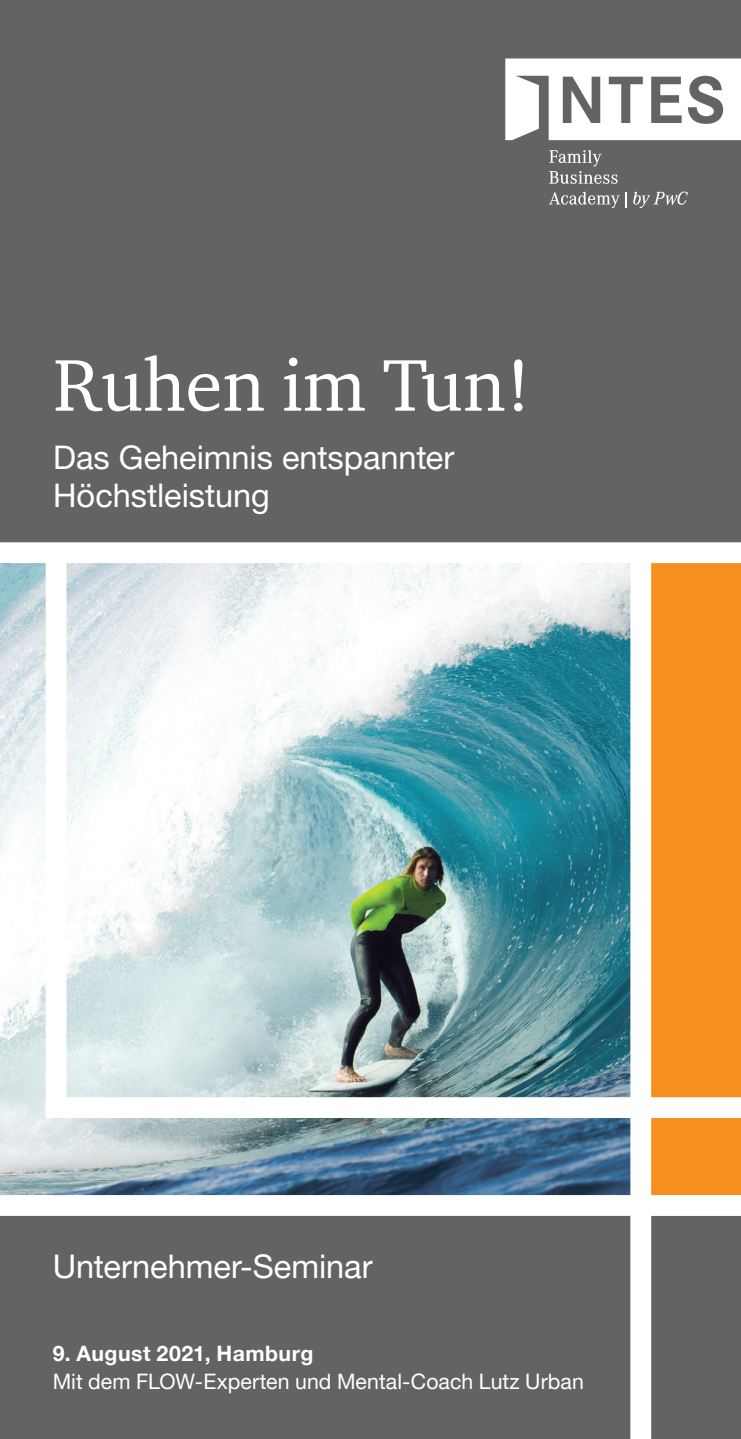
<style>
.page{position:relative;width:741px;height:1439px;background:#636366}
.page>*{position:absolute;margin:0;border:0;box-sizing:border-box;transform-origin:0 0}
.t1{font:75px "Charter ITC Com";color:#fff}
.t2{font:32.5px/37.5px "Helvetica Neue LT Pro";color:#fff}
.t3{font:21.25px "Helvetica Neue LT Pro";letter-spacing:.005em;color:#fff}
.t4{font:700 21.25px "Helvetica Neue LT Pro";letter-spacing:.02em;color:#fff}
</style>
<div class="page">
<svg style="left:505px;top:58px;width:236px;height:82px"></svg>
<svg style="left:549px;top:150px;width:68px;height:34px"></svg>
<svg style="left:548px;top:191px;width:78px;height:17px"></svg>
<svg style="left:633px;top:192px;width:54px;height:16px"></svg>
<img style="left:0;top:563px;width:630px;height:632px">
<div style="left:640px;top:553px;width:101px;height:662px;background:#f68f1e"></div>
<div style="left:56px;top:1097px;width:685px;height:21px;background:#fff"></div>
<div style="left:630px;top:553px;width:21px;height:886px;background:#fff"></div>
<div style="left:46px;top:553px;width:20px;height:565px;background:#fff"></div>
<div style="left:0;top:542px;width:741px;height:21px;background:#fff"></div>
<div style="left:0;top:1195px;width:741px;height:21px;background:#fff"></div>
<h1 class="t1" style="left:53px;top:338px;width:479px">Ruhen im Tun!</h1>
<p class="t2" style="left:53px;top:438px;width:403px">Das Geheimnis entspannter<br>Höchstleistung</p>
<p class="t2" style="left:53px;top:1246px;width:321px">Unternehmer-Seminar</p>
<p class="t4" style="left:53px;top:1340px;width:262px">9. August 2021, Hamburg</p>
<p class="t3" style="left:53px;top:1368px;width:532px">Mit dem FLOW-Experten und Mental-Coach Lutz Urban</p>
</div>
